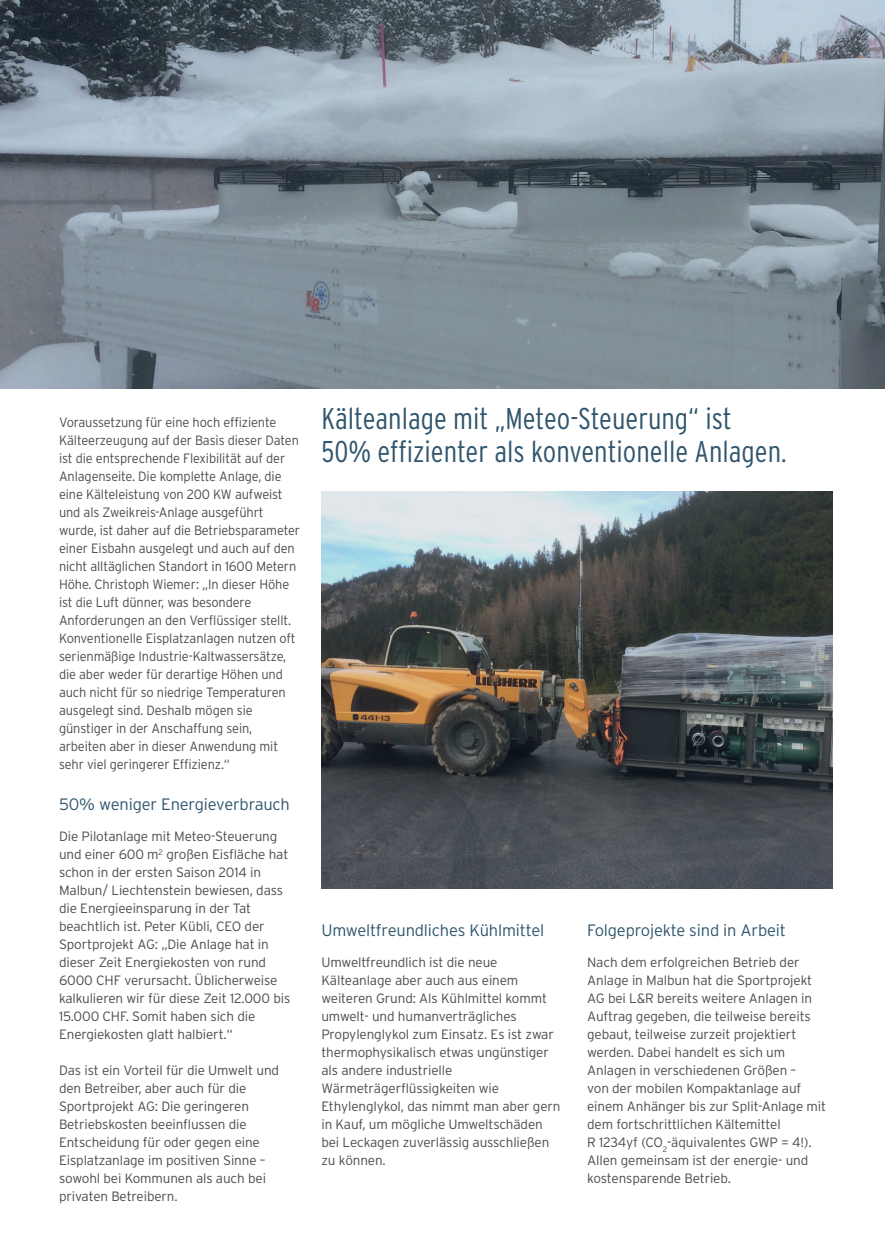
<style>
.page{position:relative;width:885px;height:1259px;background:#fff}
.page>*{position:absolute;margin:0;border:0;box-sizing:border-box;transform-origin:0 0}
.t1{font:300 30px/33px "Interstate Condensed";color:#30556d}
.t2{font:300 16.5px "Interstate";letter-spacing:-.01em;color:#30556d}
.t3{font:300 13.5px/18px "Interstate";letter-spacing:-.01em;color:#4b4c4d}
.t4{font:300 13.5px/18px "Interstate";letter-spacing:-.01em;color:#4b4c4d;scale:.95 1}
</style>
<div class="page">
<img style="left:321px;top:491px;width:511px;height:398px">
<img style="left:0;top:0;width:884px;height:388px">
<p class="t4" style="left:59px;top:413px;width:255px">Voraussetzung für eine hoch effiziente Kälteerzeugung auf der Basis dieser Daten ist die entsprechende Flexibilität auf der Anlagenseite. Die komplette Anlage, die eine Kälteleistung von 200 KW aufweist und als Zweikreis-Anlage ausgeführt wurde, ist daher auf die Betriebsparameter einer Eisbahn ausgelegt und auch auf den nicht alltäglichen Standort in 1600 Metern Höhe. Christoph Wiemer: „In dieser Höhe ist die Luft dünner, was besondere Anforderungen an den Verflüssiger stellt.<br>Konventionelle Eisplatzanlagen nutzen oft serienmäßige Industrie-Kaltwassersätze, die aber weder für derartige Höhen und auch nicht für so niedrige Temperaturen ausgelegt sind. Deshalb mögen sie günstiger in der Anschaffung sein, arbeiten aber in dieser Anwendung mit sehr viel geringerer Effizienz.“</p>
<p class="t2" style="left:59px;top:794px;width:232px">50% weniger Energieverbrauch</p>
<p class="t3" style="left:59px;top:827px;width:233px">Die Pilotanlage mit Meteo-Steuerung und einer 600 m<sup>2</sup> großen Eisfläche hat schon in der ersten Saison 2014 in Malbun/ Liechtenstein bewiesen, dass die Energieeinsparung in der Tat beachtlich ist. Peter Kübli, CEO der Sportprojekt AG: „Die Anlage hat in dieser Zeit Energiekosten von rund 6000 CHF verursacht. Üblicherweise kalkulieren wir für diese Zeit 12.000 bis 15.000 CHF. Somit haben sich die Energiekosten glatt halbiert.“</p>
<p class="t3" style="left:59px;top:1061px;width:221px">Das ist ein Vorteil für die Umwelt und den Betreiber, aber auch für die<br>Sportprojekt AG: Die geringeren<br>Betriebskosten beeinflussen die<br>Entscheidung für oder gegen eine<br>Eisplatzanlage im positiven Sinne – sowohl bei Kommunen als auch bei privaten Betreibern.</p>
<h1 class="t1" style="left:321px;top:402px;width:466px">Kälteanlage mit „Meteo-Steuerung“ ist<br>50% effizienter als konventionelle Anlagen.</h1>
<p class="t2" style="left:321px;top:920px;width:224px">Umweltfreundliches Kühlmittel</p>
<p class="t3" style="left:321px;top:953px;width:240px">Umweltfreundlich ist die neue<br>Kälteanlage aber auch aus einem weiteren Grund: Als Kühlmittel kommt umwelt- und humanverträgliches<br>Propylenglykol zum Einsatz. Es ist zwar thermophysikalisch etwas ungünstiger als andere industrielle<br>Wärmeträgerflüssigkeiten wie<br>Ethylenglykol, das nimmt man aber gern in Kauf, um mögliche Umweltschäden bei Leckagen zuverlässig ausschließen zu können.</p>
<p class="t2" style="left:587px;top:920px;width:200px">Folgeprojekte sind in Arbeit</p>
<p class="t3" style="left:587px;top:953px;width:240px">Nach dem erfolgreichen Betrieb der Anlage in Malbun hat die Sportprojekt AG bei L&amp;R bereits weitere Anlagen in Auftrag gegeben, die teilweise bereits gebaut, teilweise zurzeit projektiert werden. Dabei handelt es sich um Anlagen in verschiedenen Größen –<br>von der mobilen Kompaktanlage auf einem Anhänger bis zur Split-Anlage mit dem fortschrittlichen Kältemittel<br>R 1234yf (CO<sub>2</sub>-äquivalentes GWP = 4!).<br>Allen gemeinsam ist der energie- und kostensparende Betrieb.</p>
</div>
